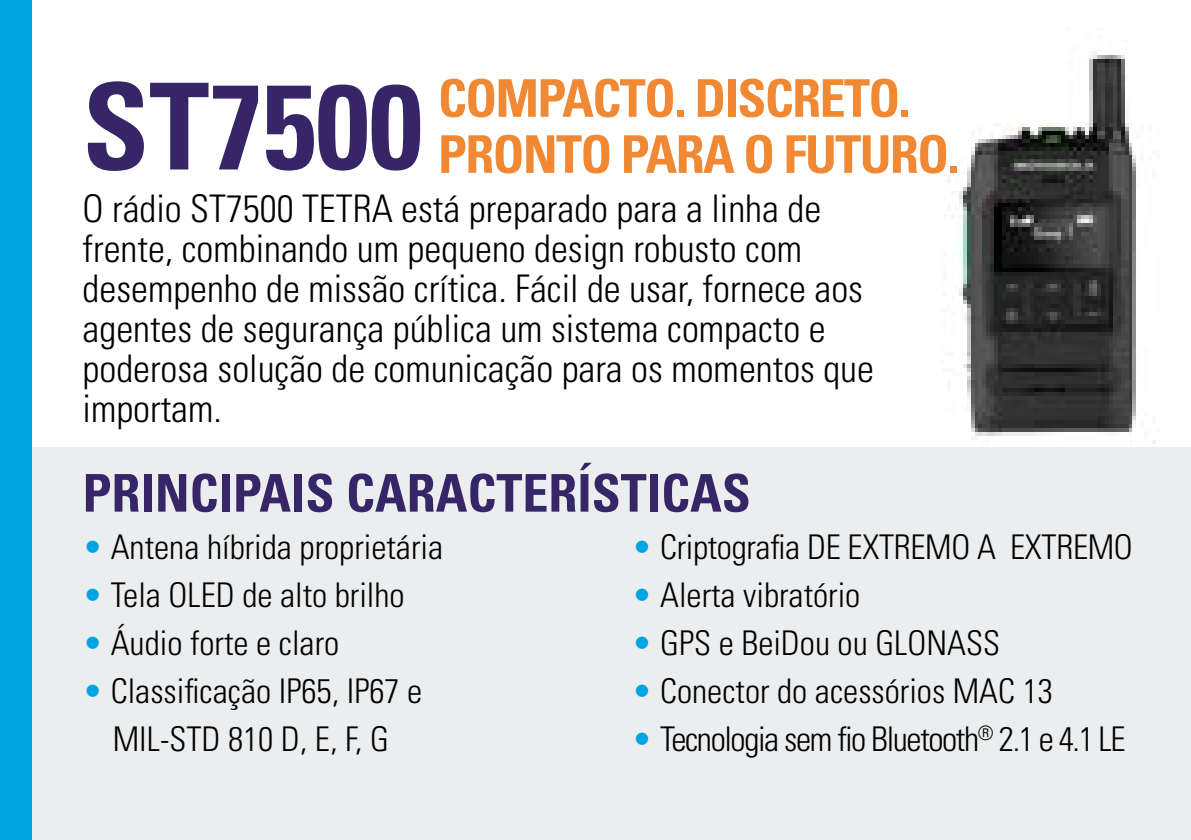
<style>
.page{position:relative;width:1191px;height:840px;background:#fff}
.page>*{position:absolute;margin:0;border:0;box-sizing:border-box;transform-origin:0 0}
.t1{font:700 condensed 120px "Univers";color:#362668}
.t2{font:700 condensed 52px/56px "Univers";letter-spacing:-.03em;color:#f18934}
.t3{font:700 condensed 52px "Univers";color:#362668}
.t4{font:300 condensed 38px/40px "Univers";color:#000}
.t5{font:300 condensed 34px/48px "Univers";color:#000;text-align:center}
.t6{font:300 condensed 34px "Univers";letter-spacing:-.04em;color:#000}
.s1{color:#00a5e1}
</style>
<div class="page">
<img style="left:943px;top:51px;width:213px;height:393px">
<div style="left:5px;top:447px;width:1186px;height:392px;background:#ecedee"></div>
<div style="left:0;top:0;width:31px;height:839px;background:#00a5e1"></div>
<h1 class="t1" style="left:83px;top:53px;width:341px">ST7500</h1>
<h2 class="t2" style="left:438px;top:69px;width:522px">COMPACTO. DISCRETO.<br>PRONTO PARA O FUTURO.</h2>
<p class="t4" style="left:83px;top:188px;width:793px">O rádio ST7500 TETRA está preparado para a linha de frente, combinando um pequeno design robusto com desempenho de missão crítica. Fácil de usar, fornece aos agentes de segurança pública um sistema compacto e poderosa solução de comunicação para os momentos que importam.</p>
<h2 class="t3" style="left:83px;top:461px;width:669px">PRINCIPAIS CARACTERÍSTICAS</h2>
<p class="t5" style="left:83px;top:522px;width:362px"><span class="s1">•</span> Antena híbrida proprietária</p>
<p class="t5" style="left:83px;top:570px;width:324px"><span class="s1">•</span> Tela OLED de alto brilho</p>
<p class="t5" style="left:83px;top:618px;width:258px"><span class="s1">•</span> Áudio forte e claro</p>
<p class="t5" style="left:83px;top:666px;width:341px"><span class="s1">•</span> Classificação IP65, IP67 e<br>MIL-STD 810 D, E, F, G</p>
<p class="t5" style="left:632px;top:522px;width:502px"><span class="s1">•</span> Criptografia DE EXTREMO A EXTREMO</p>
<p class="t5" style="left:632px;top:570px;width:230px"><span class="s1">•</span> Alerta vibratório</p>
<p class="t5" style="left:632px;top:618px;width:370px"><span class="s1">•</span> GPS e BeiDou ou GLONASS</p>
<p class="t5" style="left:632px;top:666px;width:422px"><span class="s1">•</span> Conector do acessórios MAC 13</p>
<p class="t6" style="left:632px;top:718px;width:495px"><span class="s1">•</span> Tecnologia sem fio Bluetooth<sup>®</sup> 2.1 e 4.1 LE</p>
</div>
